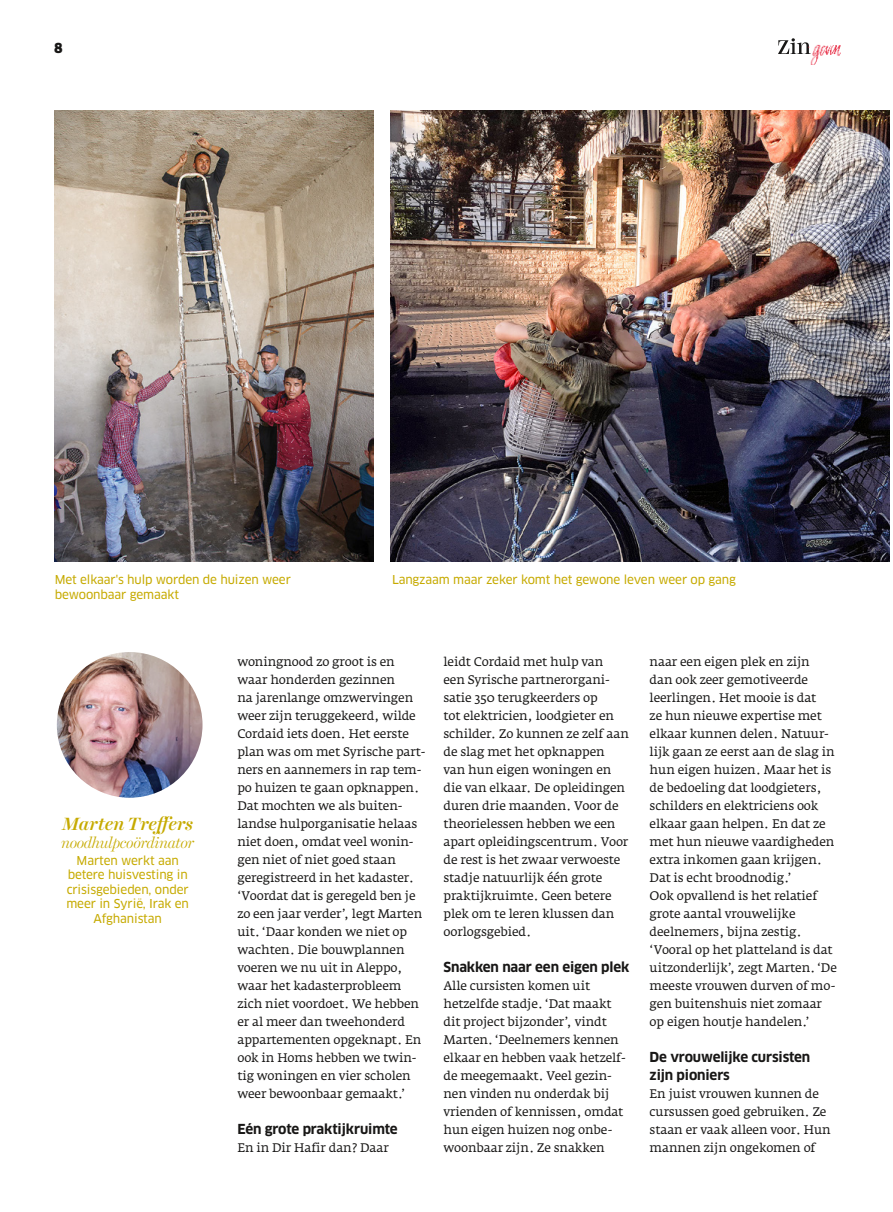
<style>
.page{position:relative;width:893px;height:1212px;background:#fff}
.page>*{position:absolute;margin:0;border:0;box-sizing:border-box;transform-origin:0 0}
.t1{font:italic 500 18px "Harriet Display";letter-spacing:-.005em;color:#c6aa00}
.t2{font:italic 300 15px "Harriet Display";letter-spacing:-.015em;color:#c6aa00}
.t3{font:700 13.5px/18px "Clan OT";letter-spacing:-.01em;color:#181716}
.t4{font:900 13.5px "Clan OT";color:#181716}
.t5{font:12.3px/18px "Fedra Serif A";letter-spacing:-.01em;color:#181716}
.t6{font:12px/14.4px "Clan OT News";letter-spacing:-.01em;color:#c6aa00;text-align:center}
</style>
<div class="page">
<svg style="left:778px;top:38px;width:30px;height:16px"></svg>
<img style="left:808px;top:43px;width:33px;height:22px">
<img style="left:57px;top:652px;width:145px;height:146px;border-radius:73px">
<img style="left:390px;top:111px;width:499px;height:450px">
<img style="left:55px;top:111px;width:318px;height:450px">
<p class="t4" style="left:54px;top:40px;width:10px">8</p>
<p class="t6" style="left:55px;top:572px;width:238px;line-height:15px;text-align:left">Met elkaar's hulp worden de huizen weer bewoonbaar gemaakt</p>
<p class="t6" style="left:392px;top:573px;width:345px">Langzaam maar zeker komt het gewone leven weer op gang</p>
<h1 class="t1" style="left:62px;top:811px;width:132px">Marten Treffers</h1>
<p class="t2" style="left:61px;top:832px;width:135px">noodhulpcoördinator</p>
<p class="t6" style="left:66px;top:853px;width:124px">Marten werkt aan betere huisvesting in crisisgebieden, onder meer in Syrië, Irak en<br>Afghanistan</p>
<p class="t5" style="left:237px;top:653px;width:190px">woningnood zo groot is en waar honderden gezinnen<br>na jarenlange omzwervingen weer zijn teruggekeerd, wilde<br>Cordaid iets doen. Het eerste plan was om met Syrische part&shy;ners en aannemers in rap tem&shy;po huizen te gaan opknappen.<br>Dat mochten we als buiten&shy;landse hulporganisatie helaas niet doen, omdat veel wonin&shy;gen niet of niet goed staan geregistreerd in het kadaster. ‘Voordat dat is geregeld ben je zo een jaar verder’, legt Marten uit. ‘Daar konden we niet op wachten. Die bouwplannen voeren we nu uit in Aleppo, waar het kadasterprobleem zich niet voordoet. We hebben er al meer dan tweehonderd appartementen opgeknapt. En ook in Homs hebben we twin&shy;tig woningen en vier scholen weer bewoonbaar gemaakt.’</p>
<p class="t3" style="left:237px;top:1120px;width:162px">Eén grote praktijkruimte</p>
<p class="t5" style="left:237px;top:1139px;width:153px">En in Dir Hafir dan? Daar</p>
<p class="t5" style="left:443px;top:653px;width:187px">leidt Cordaid met hulp van<br>een Syrische partnerorgani&shy;satie 350 terugkeerders op<br>tot elektricien, loodgieter en schilder. Zo kunnen ze zelf aan de slag met het opknappen van hun eigen woningen en die van elkaar. De opleidingen duren drie maanden. Voor de theorielessen hebben we een apart opleidingscentrum. Voor de rest is het zwaar verwoeste stadje natuurlijk één grote praktijkruimte. Geen betere plek om te leren klussen dan oorlogsgebied.</p>
<p class="t3" style="left:443px;top:958px;width:187px">Snakken naar een eigen plek</p>
<p class="t5" style="left:443px;top:977px;width:184px">Alle cursisten komen uit hetzelfde stadje. ‘Dat maakt dit project bijzonder’, vindt<br>Marten. ‘Deelnemers kennen elkaar en hebben vaak hetzelf&shy;de meegemaakt. Veel gezin&shy;nen vinden nu onderdak bij vrienden of kennissen, omdat hun eigen huizen nog onbe&shy;woonbaar zijn. Ze snakken</p>
<p class="t5" style="left:650px;top:653px;width:189px">naar een eigen plek en zijn<br>dan ook zeer gemotiveerde leerlingen. Het mooie is dat<br>ze hun nieuwe expertise met elkaar kunnen delen. Natuur&shy;lijk gaan ze eerst aan de slag in hun eigen huizen. Maar het is de bedoeling dat loodgieters, schilders en elektriciens ook elkaar gaan helpen. En dat ze met hun nieuwe vaardigheden extra inkomen gaan krijgen.<br>Dat is echt broodnodig.’<br>Ook opvallend is het relatief grote aantal vrouwelijke deelnemers, bijna zestig. ‘Vooral op het platteland is dat uitzonderlijk’, zegt Marten. ‘De meeste vrouwen durven of mo&shy;gen buitenshuis niet zomaar op eigen houtje handelen.’</p>
<p class="t3" style="left:650px;top:1048px;width:162px">De vrouwelijke cursisten zijn pioniers</p>
<p class="t5" style="left:650px;top:1085px;width:183px">En juist vrouwen kunnen de cursussen goed gebruiken. Ze staan er vaak alleen voor. Hun mannen zijn ongekomen of</p>
</div>
